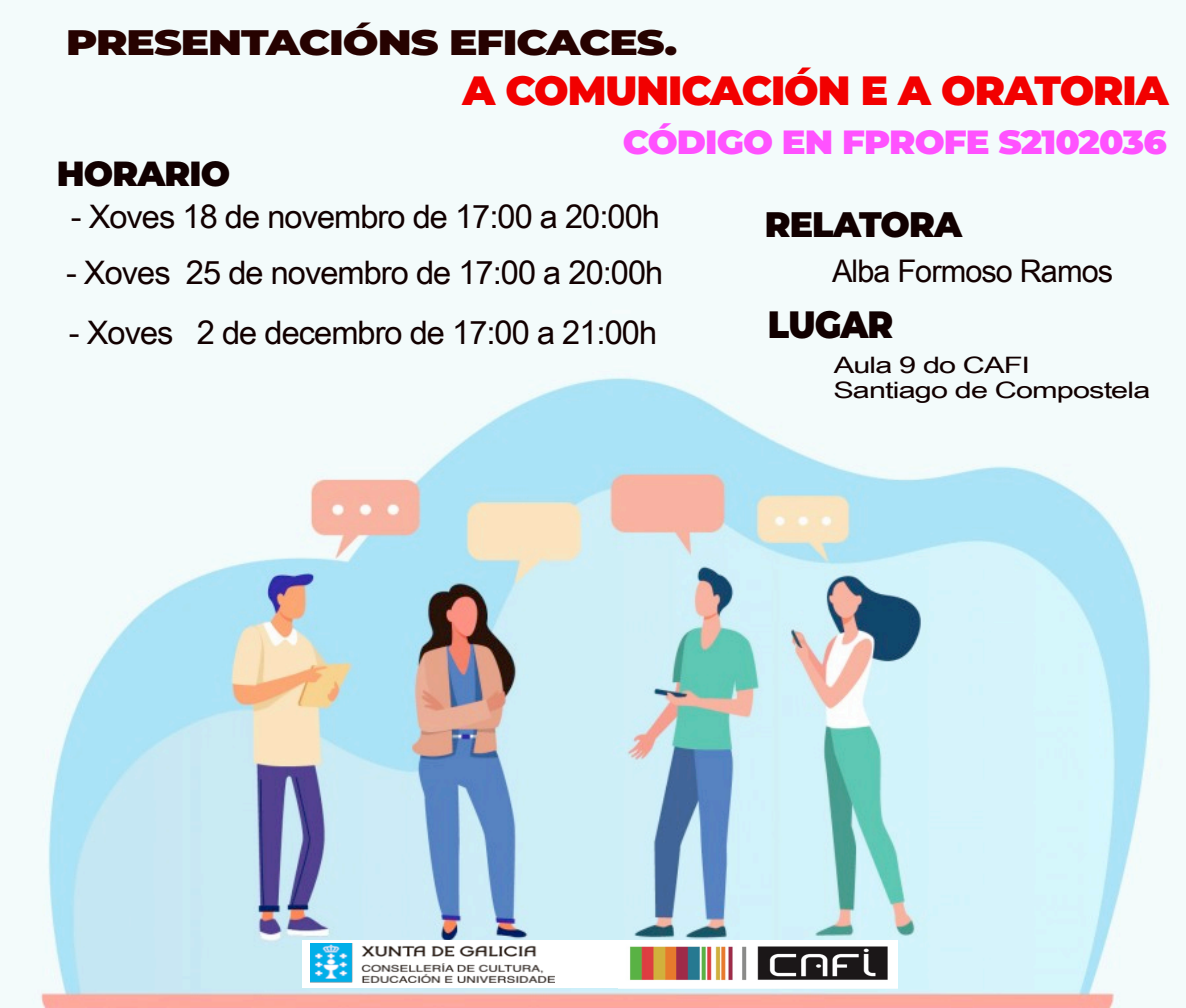
<style>
.page{position:relative;width:1186px;height:1008px;background:#fff}
.page>*{position:absolute;margin:0;border:0;box-sizing:border-box;transform-origin:0 0}
.t1{font:900 40.95px "Montserrat";letter-spacing:-.025em;color:#f20000}
.t2{font:900 37.98px "Montserrat";letter-spacing:-.025em;color:#100;scale:.91 1}
.t3{font:900 35.35px "Montserrat";letter-spacing:-.025em;color:#260200;scale:1.19 1}
.t4{font:900 35.35px "Montserrat";letter-spacing:-.025em;color:#100}
.t5{font:900 34.82px "Montserrat";letter-spacing:-.025em;color:#100}
.t6{font:900 33.6px "Montserrat";letter-spacing:-.025em;color:#ff52ff;scale:1.05 1}
.t7{font:32.38px "Arial Narrow";letter-spacing:-.025em;color:#100;scale:1.23 1}
.t8{font:31.32px "Arial Narrow";letter-spacing:-.025em;color:#100;scale:1.2 1}
.t9{font:22.57px/25.2px "Arial Narrow";letter-spacing:-.025em;color:#100;scale:1.65 1}
</style>
<div class="page">
<img style="left:0;top:317px;width:1185px;height:691px">
<div style="left:302px;top:940px;width:595px;height:48px;background:#fff"></div>
<img style="left:618px;top:946px;width:279px;height:43px">
<img style="left:310px;top:943px;width:244px;height:39px">
<p class="t3" style="left:66px;top:21px;width:515px">PRESENTACIÓNS EFICACES.</p>
<p class="t1" style="left:462px;top:65px;width:707px">A COMUNICACIÓN E A ORATORIA</p>
<p class="t6" style="left:622px;top:121px;width:519px">CÓDIGO EN FPROFE S2102036</p>
<p class="t5" style="left:57px;top:152px;width:175px">HORARIO</p>
<p class="t7" style="left:71px;top:204px;width:480px">- Xoves 18 de novembro de 17:00 a 20:00h</p>
<p class="t4" style="left:764px;top:203px;width:199px">RELATORA</p>
<p class="t8" style="left:831px;top:260px;width:236px">Alba Formoso Ramos</p>
<p class="t2" style="left:767px;top:301px;width:139px">LUGAR</p>
<p class="t9" style="left:833px;top:354px;width:193px">Aula 9 do CAFI<br>Santiago de Compostela</p>
<p class="t7" style="left:66px;top:261px;width:487px">- Xoves 25 de novembro de 17:00 a 20:00h</p>
<p class="t7" style="left:69px;top:320px;width:479px">- Xoves 2 de decembro de 17:00 a 21:00h</p>
</div>
